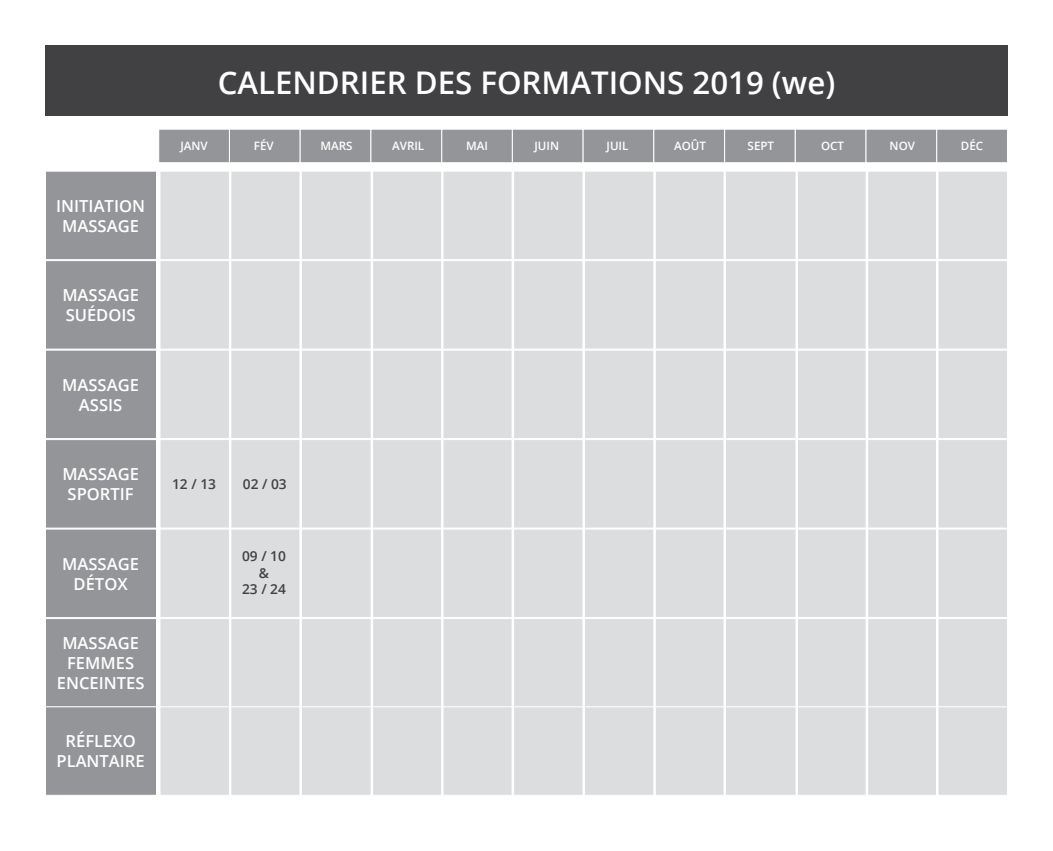
<style>
.page{position:relative;width:1053px;height:851px;background:#fff}
.page>*{position:absolute;margin:0;border:0;box-sizing:border-box;transform-origin:0 0}
.t1{font:600 31.25px "Open Sans";color:#fff}
.t2{font:600 16.5px/19.9px "Open Sans";color:#fff;text-align:center}
.t3{font:600 13.75px/16.5px "Open Sans";color:#414042;text-align:center}
.t4{font:600 11.62px "Open Sans";color:#fff}
</style>
<div class="page">
<div style="left:45px;top:45px;width:962px;height:70px;background:#414042"></div>
<div style="left:158px;top:129px;width:72px;height:34px;background:#939598;border:1px solid #fff"></div>
<div style="left:159px;top:171px;width:848px;height:89px;background:#dcddde;border:1px solid #fff"></div>
<div style="left:45px;top:171px;width:112px;height:89px;background:#939598;border:1px solid #fff"></div>
<div style="left:159px;top:260px;width:848px;height:89px;background:#dcddde;border:1px solid #fff"></div>
<div style="left:45px;top:260px;width:112px;height:89px;background:#939598;border:1px solid #fff"></div>
<div style="left:159px;top:349px;width:848px;height:90px;background:#dcddde;border:1px solid #fff"></div>
<div style="left:45px;top:349px;width:112px;height:90px;background:#939598;border:1px solid #fff"></div>
<div style="left:159px;top:439px;width:848px;height:89px;background:#dcddde;border:1px solid #fff"></div>
<div style="left:45px;top:439px;width:112px;height:89px;background:#939598;border:1px solid #fff"></div>
<div style="left:159px;top:528px;width:848px;height:90px;background:#dcddde;border:1px solid #fff"></div>
<div style="left:45px;top:528px;width:112px;height:90px;background:#939598;border:1px solid #fff"></div>
<div style="left:159px;top:618px;width:848px;height:89px;background:#dcddde;border:1px solid #fff"></div>
<div style="left:159px;top:706px;width:848px;height:89px;background:#dcddde;border:1px solid #fff"></div>
<div style="left:45px;top:618px;width:112px;height:89px;background:#939598;border:1px solid #fff"></div>
<div style="left:45px;top:706px;width:112px;height:89px;background:#939598;border:1px solid #fff"></div>
<div style="left:441px;top:129px;width:72px;height:34px;background:#939598;border:1px solid #fff"></div>
<div style="left:724px;top:129px;width:71px;height:34px;background:#939598;border:1px solid #fff"></div>
<div style="left:229px;top:129px;width:71px;height:34px;background:#939598;border:1px solid #fff"></div>
<div style="left:512px;top:129px;width:71px;height:34px;background:#939598;border:1px solid #fff"></div>
<div style="left:794px;top:129px;width:72px;height:34px;background:#939598;border:1px solid #fff"></div>
<div style="left:300px;top:129px;width:71px;height:34px;background:#939598;border:1px solid #fff"></div>
<div style="left:582px;top:129px;width:72px;height:34px;background:#939598;border:1px solid #fff"></div>
<div style="left:865px;top:129px;width:72px;height:34px;background:#939598;border:1px solid #fff"></div>
<div style="left:370px;top:129px;width:72px;height:34px;background:#939598;border:1px solid #fff"></div>
<div style="left:653px;top:129px;width:72px;height:34px;background:#939598;border:1px solid #fff"></div>
<div style="left:936px;top:129px;width:71px;height:34px;background:#939598;border:1px solid #fff"></div>
<hr style="left:229px;top:163px;width:2px;height:632px;background:#fff">
<hr style="left:299px;top:163px;width:3px;height:632px;background:#fff">
<hr style="left:370px;top:163px;width:3px;height:632px;background:#fff">
<hr style="left:441px;top:163px;width:2px;height:632px;background:#fff">
<hr style="left:511px;top:163px;width:3px;height:632px;background:#fff">
<hr style="left:582px;top:163px;width:3px;height:632px;background:#fff">
<hr style="left:653px;top:163px;width:2px;height:632px;background:#fff">
<hr style="left:723px;top:163px;width:3px;height:632px;background:#fff">
<hr style="left:795px;top:163px;width:3px;height:632px;background:#fff">
<hr style="left:865px;top:163px;width:3px;height:632px;background:#fff">
<hr style="left:935px;top:163px;width:3px;height:632px;background:#fff">
<p class="t2" style="left:56px;top:195px;width:87px">IN ITIATION<br>MASSAGE</p>
<p class="t2" style="left:62px;top:285px;width:78px;text-align:left">MASSAGE<br>SUÉDOIS</p>
<p class="t2" style="left:62px;top:374px;width:78px">MASSAGE<br>ASSIS</p>
<p class="t2" style="left:62px;top:464px;width:78px">MASSAGE<br>SPORTIF</p>
<p class="t2" style="left:62px;top:553px;width:78px">MASSAGE<br>DÉTOX</p>
<p class="t2" style="left:57px;top:632px;width:89px">MASSAGE<br>FEMMES<br>ENCEINTES</p>
<p class="t2" style="left:56px;top:731px;width:90px">RÉFLEXO<br>PLANTAIRE</p>
<h1 class="t1" style="left:218px;top:61px;width:619px">CALENDRIER DES FORMATIONS 2019 (WE)</h1>
<p class="t4" style="left:180px;top:137px;width:29px">JANV</p>
<p class="t4" style="left:254px;top:137px;width:21px">FÉ V</p>
<p class="t4" style="left:320px;top:137px;width:26px">MARS</p>
<p class="t4" style="left:392px;top:137px;width:22px">AVRIL</p>
<p class="t4" style="left:466px;top:137px;width:21px">MAI</p>
<p class="t4" style="left:534px;top:137px;width:26px">JUIN</p>
<p class="t4" style="left:606px;top:137px;width:11px">JUIL</p>
<p class="t4" style="left:674px;top:137px;width:33px">AOÛT</p>
<p class="t4" style="left:747px;top:137px;width:8px">SEPT</p>
<p class="t4" style="left:821px;top:137px;width:9px">OCT</p>
<p class="t4" style="left:889px;top:137px;width:27px">NOV</p>
<p class="t4" style="left:960px;top:137px;width:8px">DÉC</p>
<p class="t3" style="left:172px;top:475px;width:45px">12 / 13</p>
<p class="t3" style="left:243px;top:475px;width:45px">02 / 03</p>
<p class="t3" style="left:242px;top:547px;width:45px">09 / 10 &amp;<br>23 / 24</p>
</div>
